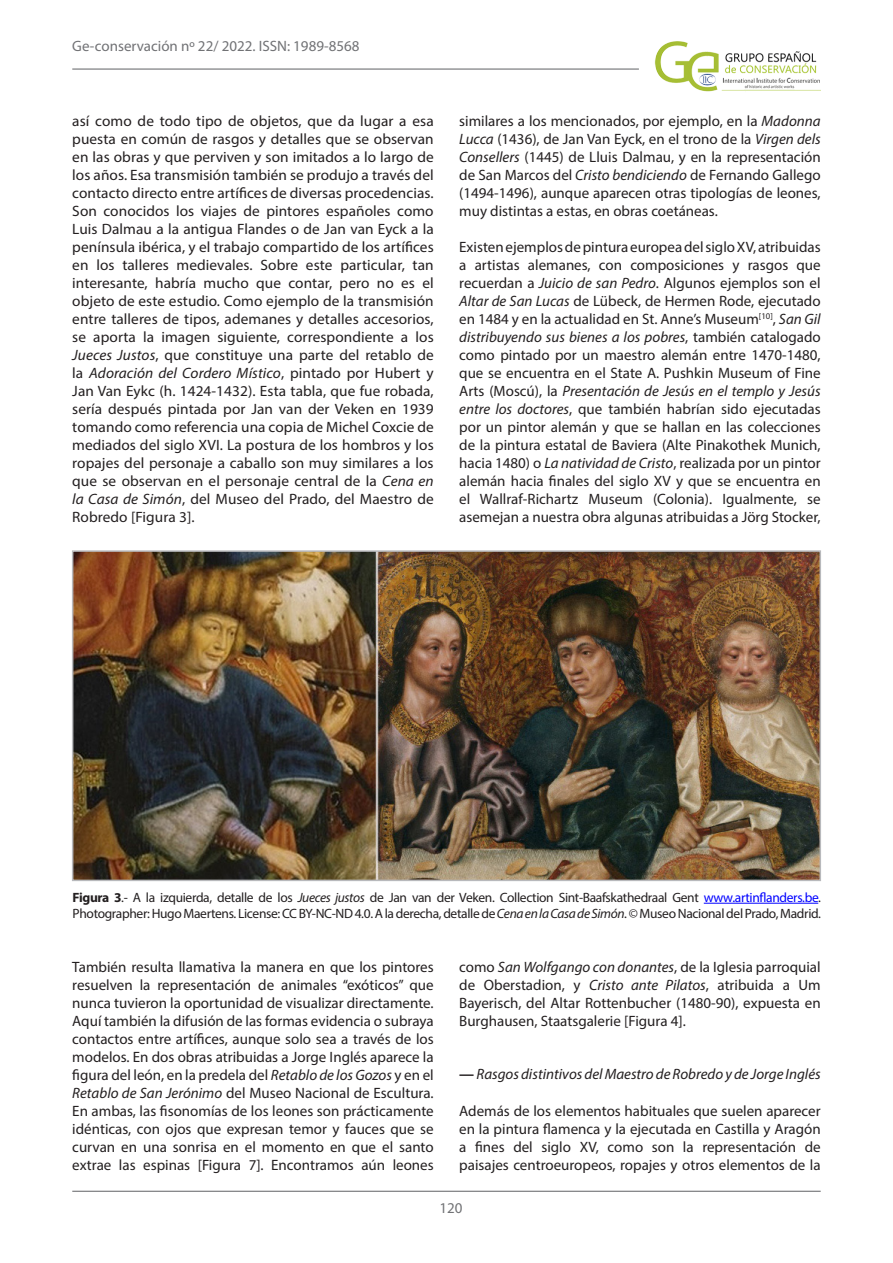
<style>
.page{position:relative;width:893px;height:1263px;background:#fff}
.page>*{position:absolute;margin:0;border:0;box-sizing:border-box;transform-origin:0 0}
.Tipo_de_texto{font:15px/18px "Myriad Pro";color:#231f20;text-align:justify}
.negrita_titulito{font:italic 15px "Myriad Pro";color:#231f20}
.t1{font:15px "Myriad Pro";color:#717275}
.Pies_de_foto{font:13.5px/16.5px "Myriad Pro";letter-spacing:-.025em;color:#231f20}
.s1{font-style:italic}
.s2{font-weight:700}
.s3{color:#00f}
.s4{font-weight:700;font-style:normal}
</style>
<div class="page">
<hr style="left:72px;top:68px;width:567px;height:2px;background:#717275">
<hr style="left:72px;top:1191px;width:749px;height:1px;background:#717275">
<img style="left:654px;top:41px;width:167px;height:51px">
<img style="left:75px;top:553px;width:743px;height:325px">
<div style="left:72px;top:550px;width:749px;height:331px;border:2px solid #b8b9bc"></div>
<hr style="left:704px;top:903px;width:114px;height:1px;background:#00f">
<p class="t1" style="left:72px;top:37px;width:289px">Ge-conservación nº 22/ 2022. ISSN: 1989-8568</p>
<p class="Tipo_de_texto" style="left:72px;top:112px;width:363px">así como de todo tipo de objetos, que da lugar a esa puesta en común de rasgos y detalles que se observan en las obras y que perviven y son imitados a lo largo de los años. Esa transmisión también se produjo a través del contacto directo entre artífices de diversas procedencias.<br>Son conocidos los viajes de pintores españoles como Luis Dalmau a la antigua Flandes o de Jan van Eyck a la península ibérica, y el trabajo compartido de los artífices en los talleres medievales. Sobre este particular, tan interesante, habría mucho que contar, pero no es el objeto de este estudio. Como ejemplo de la transmisión entre talleres de tipos, ademanes y detalles accesorios, se aporta la imagen siguiente, correspondiente a los <span class="s1">Jueces Justos</span>, que constituye una parte del retablo de la <span class="s1">Adoración del Cordero Místico</span>, pintado por Hubert y Jan Van Eykc (h. 1424-1432). Esta tabla, que fue robada, sería después pintada por Jan van der Veken en 1939 tomando como referencia una copia de Michel Coxcie de mediados del siglo XVI. La postura de los hombros y los ropajes del personaje a caballo son muy similares a los que se observan en el personaje central de la <span class="s1">Cena en la Casa de Simón</span>, del Museo del Prado, del Maestro de Robredo [Figura 3].</p>
<p class="Tipo_de_texto" style="left:459px;top:112px;width:363px">similares a los mencionados, por ejemplo, en la <span class="s1">Madonna Lucca</span> (1436), de Jan Van Eyck, en el trono de la <span class="s1">Virgen dels Consellers</span> (1445) de Lluis Dalmau, y en la representación de San Marcos del <span class="s1">Cristo bendiciendo</span> de Fernando Gallego (1494-1496), aunque aparecen otras tipologías de leones, muy distintas a estas, en obras coetáneas.</p>
<p class="Tipo_de_texto" style="left:459px;top:238px;width:363px">Existen ejemplos de pintura europea del siglo XV, atribuidas a artistas alemanes, con composiciones y rasgos que recuerdan a <span class="s1">Juicio de san Pedro</span>. Algunos ejemplos son el <span class="s1">Altar de San Lucas</span> de Lübeck, de Hermen Rode, ejecutado en 1484 y en la actualidad en St. Anne’s Museum<sup>[10]</sup>, <span class="s1">San Gil distribuyendo sus bienes a los pobres</span>, también catalogado como pintado por un maestro alemán entre 1470-1480, que se encuentra en el State A. Pushkin Museum of Fine Arts (Moscú), la <span class="s1">Presentación de Jesús en el templo y Jesús entre los doctores</span>, que también habrían sido ejecutadas por un pintor alemán y que se hallan en las colecciones de la pintura estatal de Baviera (Alte Pinakothek Munich, hacia 1480) o <span class="s1">La natividad de Cristo</span>, realizada por un pintor alemán hacia finales del siglo XV y que se encuentra en el Wallraf-Richartz Museum (Colonia). Igualmente, se asemejan a nuestra obra algunas atribuidas a Jörg Stocker,</p>
<p class="Pies_de_foto" style="left:73px;top:889px;width:750px"><span class="s2">Figura 3</span>.- A la izquierda, detalle de los <span class="s1">Jueces justos</span> de Jan van der Veken. Collection Sint-Baafskathedraal Gent <span class="s3">www.artinflanders.be</span>.<br>Photographer: Hugo Maertens. License: CC BY-NC-ND 4.0. A la derecha, detalle de <span class="s1">Cena en la Casa de Simón</span>. © Museo Nacional del Prado, Madrid.</p>
<p class="Tipo_de_texto" style="left:72px;top:958px;width:363px">También resulta llamativa la manera en que los pintores resuelven la representación de animales “exóticos” que nunca tuvieron la oportunidad de visualizar directamente.<br>Aquí también la difusión de las formas evidencia o subraya contactos entre artífices, aunque solo sea a través de los modelos. En dos obras atribuidas a Jorge Inglés aparece la figura del león, en la predela del <span class="s1">Retablo de los Gozos</span> y en el <span class="s1">Retablo de San Jerónimo</span> del Museo Nacional de Escultura.<br>En ambas, las fisonomías de los leones son prácticamente idénticas, con ojos que expresan temor y fauces que se curvan en una sonrisa en el momento en que el santo extrae las espinas [Figura 7]. Encontramos aún leones</p>
<p class="Tipo_de_texto" style="left:459px;top:958px;width:363px">como <span class="s1">San Wolfgango con donantes</span>, de la Iglesia parroquial de Oberstadion, y <span class="s1">Cristo ante Pilatos</span>, atribuida a Um Bayerisch, del Altar Rottenbucher (1480-90), expuesta en Burghausen, Staatsgalerie [Figura 4].</p>
<p class="negrita_titulito" style="left:459px;top:1065px;width:363px"><span class="s4">—</span> Rasgos distintivos del Maestro de Robredo y de Jorge Inglés</p>
<p class="Tipo_de_texto" style="left:459px;top:1102px;width:363px">Además de los elementos habituales que suelen aparecer en la pintura flamenca y la ejecutada en Castilla y Aragón a fines del siglo XV, como son la representación de paisajes centroeuropeos, ropajes y otros elementos de la</p>
<p class="t1" style="left:439px;top:1198px;width:25px">120</p>
</div>
